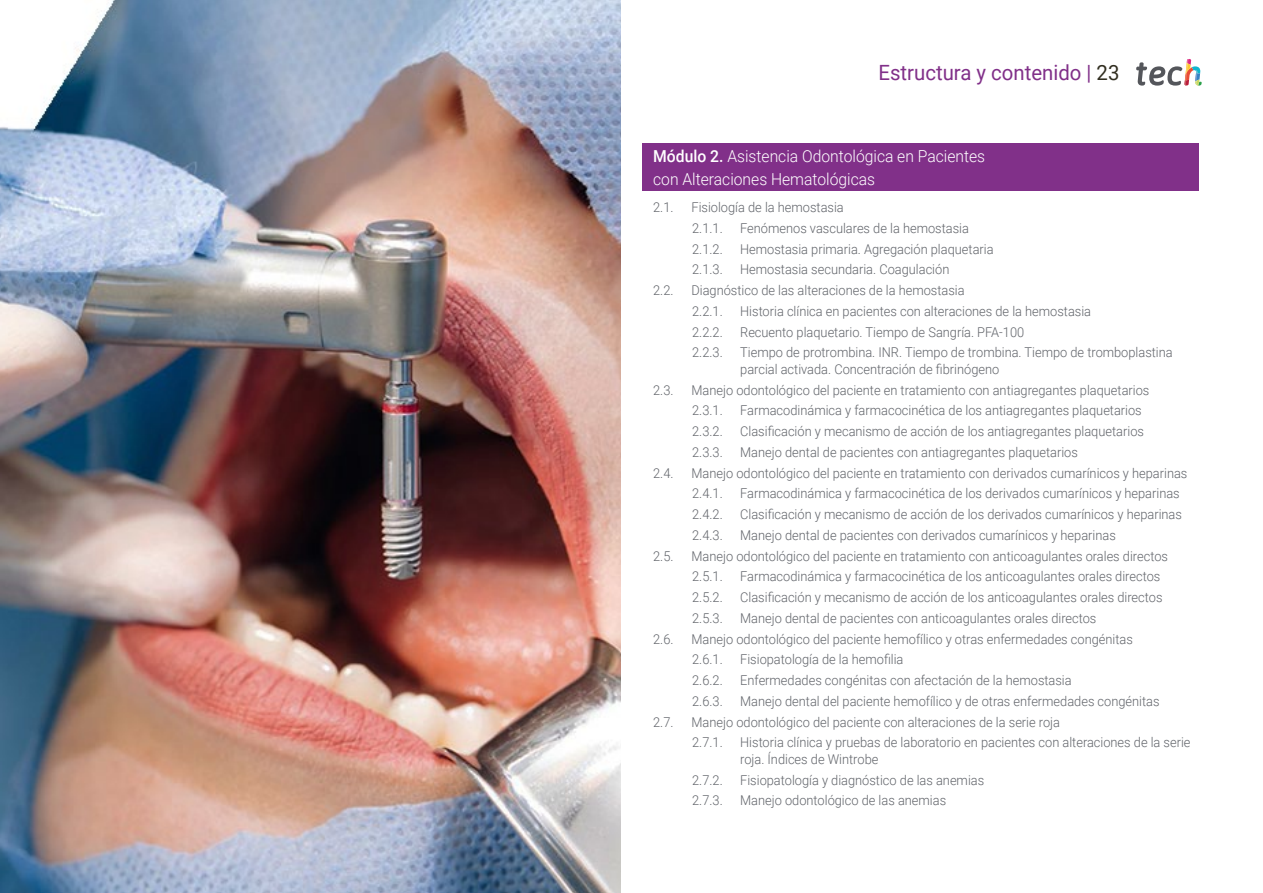
<style>
.page{position:relative;width:1263px;height:893px;background:#fff}
.page>*{position:absolute;margin:0;border:0;box-sizing:border-box;transform-origin:0 0}
.t1{font:21px "Roboto";color:#813089}
.t2{font:300 16.5px/22.5px "Roboto";color:#fff;scale:.95 1}
.t3{font:300 13.5px/20.7px "Roboto";color:#61646a;scale:.95 1}
.s1{color:#312e20}
.s2{font-weight:500}
</style>
<div class="page">
<svg style="left:1136px;top:59px;width:66px;height:27px"></svg>
<div style="left:642px;top:144px;width:557px;height:47px;background:#813089"></div>
<img style="left:0;top:0;width:621px;height:893px">
<h1 class="t1" style="left:878px;top:57px;width:242px">Estructura y contenido | <span class="s1">23</span></h1>
<p class="t2" style="left:653px;top:145px;width:351px"><span class="s2">Módulo 2.</span> Asistencia Odontológica en Pacientes con Alteraciones Hematológicas</p>
<p class="t3" style="left:653px;top:196px;width:23px">2.1.</p>
<p class="t3" style="left:691px;top:196px;width:162px">Fisiología de la hemostasia<br>2.1.1.</p>
<p class="t3" style="left:740px;top:217px;width:242px">Fenómenos vasculares de la hemostasia</p>
<p class="t3" style="left:692px;top:238px;width:34px">2.1.2.</p>
<p class="t3" style="left:740px;top:238px;width:268px">Hemostasia primaria. Agregación plaquetaria</p>
<p class="t3" style="left:692px;top:259px;width:34px">2.1.3.</p>
<p class="t3" style="left:740px;top:259px;width:222px">Hemostasia secundaria. Coagulación</p>
<p class="t3" style="left:653px;top:279px;width:23px">2.2.</p>
<p class="t3" style="left:691px;top:279px;width:289px">Diagnóstico de las alteraciones de la hemostasia<br>2.2.1.</p>
<p class="t3" style="left:740px;top:300px;width:371px">Historia clínica en pacientes con alteraciones de la hemostasia</p>
<p class="t3" style="left:692px;top:321px;width:34px">2.2.2.</p>
<p class="t3" style="left:740px;top:321px;width:300px">Recuento plaquetario. Tiempo de Sangría. PFA-100</p>
<p class="t3" style="left:692px;top:342px;width:34px">2.2.3.</p>
<p class="t3" style="left:740px;top:344px;width:457px;line-height:16.5px">Tiempo de protrombina. INR. Tiempo de trombina. Tiempo de tromboplastina parcial activada. Concentración de fibrinógeno</p>
<p class="t3" style="left:653px;top:379px;width:23px">2.3.</p>
<p class="t3" style="left:691px;top:379px;width:484px">Manejo odontológico del paciente en tratamiento con antiagregantes plaquetarios<br>2.3.1.</p>
<p class="t3" style="left:740px;top:400px;width:424px">Farmacodinámica y farmacocinética de los antiagregantes plaquetarios</p>
<p class="t3" style="left:692px;top:420px;width:34px">2.3.2.</p>
<p class="t3" style="left:740px;top:420px;width:426px">Clasificación y mecanismo de acción de los antiagregantes plaquetarios</p>
<p class="t3" style="left:692px;top:441px;width:34px">2.3.3.</p>
<p class="t3" style="left:740px;top:441px;width:357px">Manejo dental de pacientes con antiagregantes plaquetarios</p>
<p class="t3" style="left:653px;top:462px;width:23px">2.4.</p>
<p class="t3" style="left:691px;top:462px;width:523px">Manejo odontológico del paciente en tratamiento con derivados cumarínicos y heparinas<br>2.4.1.</p>
<p class="t3" style="left:740px;top:483px;width:464px">Farmacodinámica y farmacocinética de los derivados cumarínicos y heparinas</p>
<p class="t3" style="left:692px;top:503px;width:34px">2.4.2.</p>
<p class="t3" style="left:740px;top:503px;width:466px">Clasificación y mecanismo de acción de los derivados cumarínicos y heparinas</p>
<p class="t3" style="left:692px;top:524px;width:34px">2.4.3.</p>
<p class="t3" style="left:740px;top:524px;width:397px">Manejo dental de pacientes con derivados cumarínicos y heparinas</p>
<p class="t3" style="left:653px;top:545px;width:23px">2.5.</p>
<p class="t3" style="left:691px;top:545px;width:503px">Manejo odontológico del paciente en tratamiento con anticoagulantes orales directos<br>2.5.1.</p>
<p class="t3" style="left:740px;top:566px;width:444px">Farmacodinámica y farmacocinética de los anticoagulantes orales directos</p>
<p class="t3" style="left:692px;top:586px;width:34px">2.5.2.</p>
<p class="t3" style="left:740px;top:586px;width:446px">Clasificación y mecanismo de acción de los anticoagulantes orales directos</p>
<p class="t3" style="left:692px;top:607px;width:34px">2.5.3.</p>
<p class="t3" style="left:740px;top:607px;width:376px">Manejo dental de pacientes con anticoagulantes orales directos</p>
<p class="t3" style="left:653px;top:628px;width:23px">2.6.</p>
<p class="t3" style="left:691px;top:628px;width:466px">Manejo odontológico del paciente hemofílico y otras enfermedades congénitas<br>2.6.1.</p>
<p class="t3" style="left:740px;top:649px;width:173px">Fisiopatología de la hemofilia</p>
<p class="t3" style="left:692px;top:669px;width:34px">2.6.2.</p>
<p class="t3" style="left:740px;top:669px;width:350px">Enfermedades congénitas con afectación de la hemostasia</p>
<p class="t3" style="left:692px;top:690px;width:34px">2.6.3.</p>
<p class="t3" style="left:740px;top:690px;width:443px">Manejo dental del paciente hemofílico y de otras enfermedades congénitas</p>
<p class="t3" style="left:653px;top:711px;width:23px">2.7.</p>
<p class="t3" style="left:691px;top:711px;width:389px">Manejo odontológico del paciente con alteraciones de la serie roja<br>2.7.1.</p>
<p class="t3" style="left:740px;top:734px;width:475px;line-height:16.5px">Historia clínica y pruebas de laboratorio en pacientes con alteraciones de la serie roja. Índices de Wintrobe</p>
<p class="t3" style="left:692px;top:769px;width:34px">2.7.2.</p>
<p class="t3" style="left:740px;top:769px;width:258px">Fisiopatología y diagnóstico de las anemias</p>
<p class="t3" style="left:692px;top:790px;width:34px">2.7.3.</p>
<p class="t3" style="left:740px;top:790px;width:218px">Manejo odontológico de las anemias</p>
</div>
